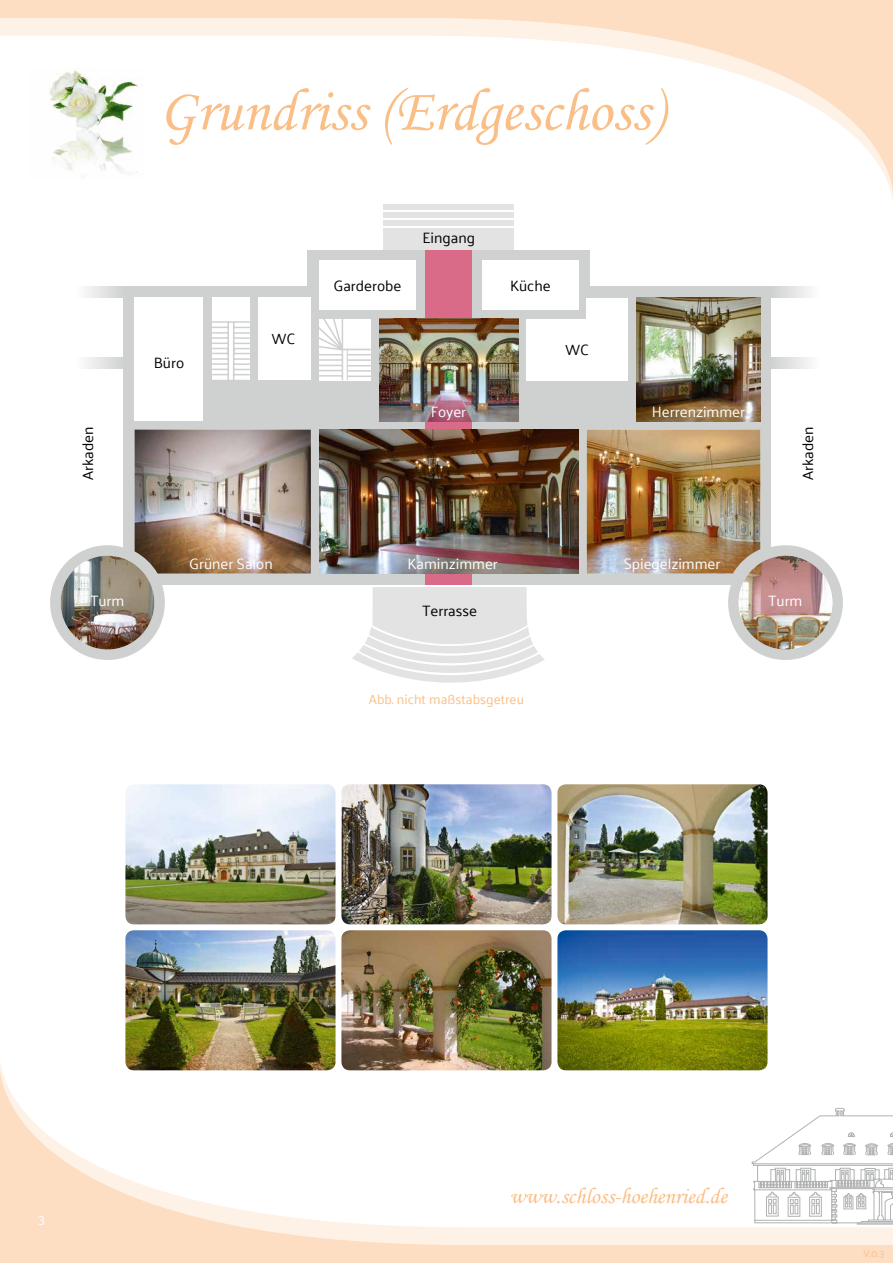
<style>
.page{position:relative;width:893px;height:1263px;background:#fff}
.page>*{position:absolute;margin:0;border:0;box-sizing:border-box;transform-origin:0 0}
.t1{font:60px "Monotype Corsiva";color:#fabf87}
.t2{font:22.5px "Monotype Corsiva";color:#fabf87}
.t3{font:15px "Palanquin";color:#fff}
.t4{font:15px "Palanquin";color:#000}
.t5{font:13.5px "Palanquin";color:#fabf87}
.t6{font:13.5px "Palanquin";color:#fff}
.t7{font:10.5px "Palanquin";color:#fabf87}
</style>
<div class="page">
<svg style="left:0;top:0;width:893px;height:194px"></svg>
<svg style="left:0;top:1069px;width:893px;height:194px"></svg>
<svg style="left:751px;top:1108px;width:142px;height:116px"></svg>
<img style="left:30px;top:69px;width:115px;height:110px">
<div style="left:383px;top:228px;width:131px;height:29px;background:#e3e3e3"></div>
<div style="left:383px;top:220px;width:131px;height:6px;background:#e3e3e3"></div>
<div style="left:383px;top:212px;width:131px;height:6px;background:#e3e3e3"></div>
<div style="left:383px;top:204px;width:131px;height:6px;background:#e3e3e3"></div>
<div style="left:727px;top:544px;width:117px;height:117px;background:#cfd0d0;border-radius:50%"></div>
<div style="left:727px;top:544px;width:117px;height:117px;border:2px solid #fff;border-radius:50%"></div>
<div style="left:49px;top:544px;width:117px;height:117px;background:#cfd0d0;border-radius:50%"></div>
<div style="left:49px;top:544px;width:117px;height:117px;border:2px solid #fff;border-radius:50%"></div>
<div style="left:124px;top:286px;width:647px;height:299px;background:#cfd0d0"></div>
<div style="left:307px;top:250px;width:282px;height:48px;background:#cfd0d0"></div>
<div style="left:425px;top:250px;width:47px;height:335px;background:#d96a88"></div>
<img style="left:319px;top:430px;width:259px;height:144px">
<div style="left:258px;top:298px;width:53px;height:82px;background:#fff"></div>
<div style="left:319px;top:261px;width:97px;height:49px;background:#fff"></div>
<div style="left:482px;top:261px;width:96px;height:49px;background:#fff"></div>
<div style="left:527px;top:319px;width:101px;height:61px;background:#fff"></div>
<img style="left:637px;top:298px;width:123px;height:123px">
<div style="left:212px;top:298px;width:38px;height:82px;background:#fff"></div>
<div style="left:135px;top:298px;width:68px;height:123px;background:#fff"></div>
<img style="left:739px;top:556px;width:93px;height:93px;border-radius:47px">
<img style="left:61px;top:556px;width:93px;height:93px;border-radius:46px">
<div style="left:587px;top:298px;width:41px;height:38px;background:#fff"></div>
<svg style="left:352px;top:587px;width:193px;height:96px"></svg>
<img style="left:135px;top:430px;width:176px;height:144px">
<img style="left:587px;top:430px;width:173px;height:144px">
<hr style="left:212px;top:321px;width:38px;height:2px;background:#cfd0d0">
<hr style="left:233px;top:348px;width:1px;height:33px;background:#cfd0d0">
<hr style="left:233px;top:322px;width:1px;height:32px;background:#cfd0d0">
<svg style="left:234px;top:327px;width:16px;height:48px"></svg>
<hr style="left:228px;top:348px;width:1px;height:32px;background:#cfd0d0">
<hr style="left:227px;top:322px;width:2px;height:32px;background:#cfd0d0">
<svg style="left:212px;top:327px;width:16px;height:48px"></svg>
<svg style="left:319px;top:319px;width:52px;height:62px"></svg>
<hr style="left:347px;top:370px;width:24px;height:2px;background:#cfd0d0">
<hr style="left:347px;top:375px;width:24px;height:2px;background:#cfd0d0">
<img style="left:379px;top:319px;width:139px;height:102px">
<svg style="left:771px;top:286px;width:39px;height:12px"></svg>
<svg style="left:771px;top:357px;width:39px;height:12px"></svg>
<svg style="left:86px;top:286px;width:38px;height:12px"></svg>
<svg style="left:86px;top:357px;width:38px;height:12px"></svg>
<img style="left:125px;top:784px;width:211px;height:140px">
<img style="left:341px;top:784px;width:210px;height:140px">
<img style="left:341px;top:930px;width:210px;height:140px">
<img style="left:125px;top:930px;width:211px;height:140px">
<img style="left:557px;top:784px;width:210px;height:140px">
<img style="left:557px;top:930px;width:210px;height:140px">
<h1 class="t1" style="left:159px;top:75px;width:506px">Grundriss (Erdgeschoss)</h1>
<p class="t4" style="left:154px;top:354px;width:32px">Büro</p>
<p class="t4" style="left:272px;top:330px;width:25px">WC</p>
<p class="t4" style="left:333px;top:277px;width:69px">Garderobe</p>
<p class="t4" style="left:423px;top:229px;width:54px">Eingang</p>
<p class="t3" style="left:431px;top:403px;width:37px">Foyer</p>
<p class="t4" style="left:510px;top:277px;width:42px">Küche</p>
<p class="t4" style="left:566px;top:341px;width:25px">WC</p>
<p class="t3" style="left:652px;top:403px;width:95px">Herrenzimmer</p>
<p class="t4" style="left:79px;top:480px;width:55px;rotate:-90deg">Arkaden</p>
<p class="t4" style="left:799px;top:480px;width:55px;rotate:-90deg">Arkaden</p>
<p class="t3" style="left:189px;top:555px;width:85px">Grüner Salon</p>
<p class="t3" style="left:407px;top:555px;width:92px">Kaminzimmer</p>
<p class="t3" style="left:624px;top:555px;width:98px">Spiegelzimmer</p>
<p class="t3" style="left:91px;top:592px;width:35px">Turm</p>
<p class="t3" style="left:769px;top:592px;width:35px">Turm</p>
<p class="t4" style="left:422px;top:602px;width:56px">Terrasse</p>
<p class="t5" style="left:369px;top:691px;width:157px">Abb. nicht maßstabsgetreu</p>
<p class="t6" style="left:38px;top:1212px;width:8px">3</p>
<h2 class="t2" style="left:510px;top:1183px;width:219px">www.schloss-hoehenried.de</h2>
<p class="t7" style="left:863px;top:1247px;width:22px">V.0.3</p>
</div>
